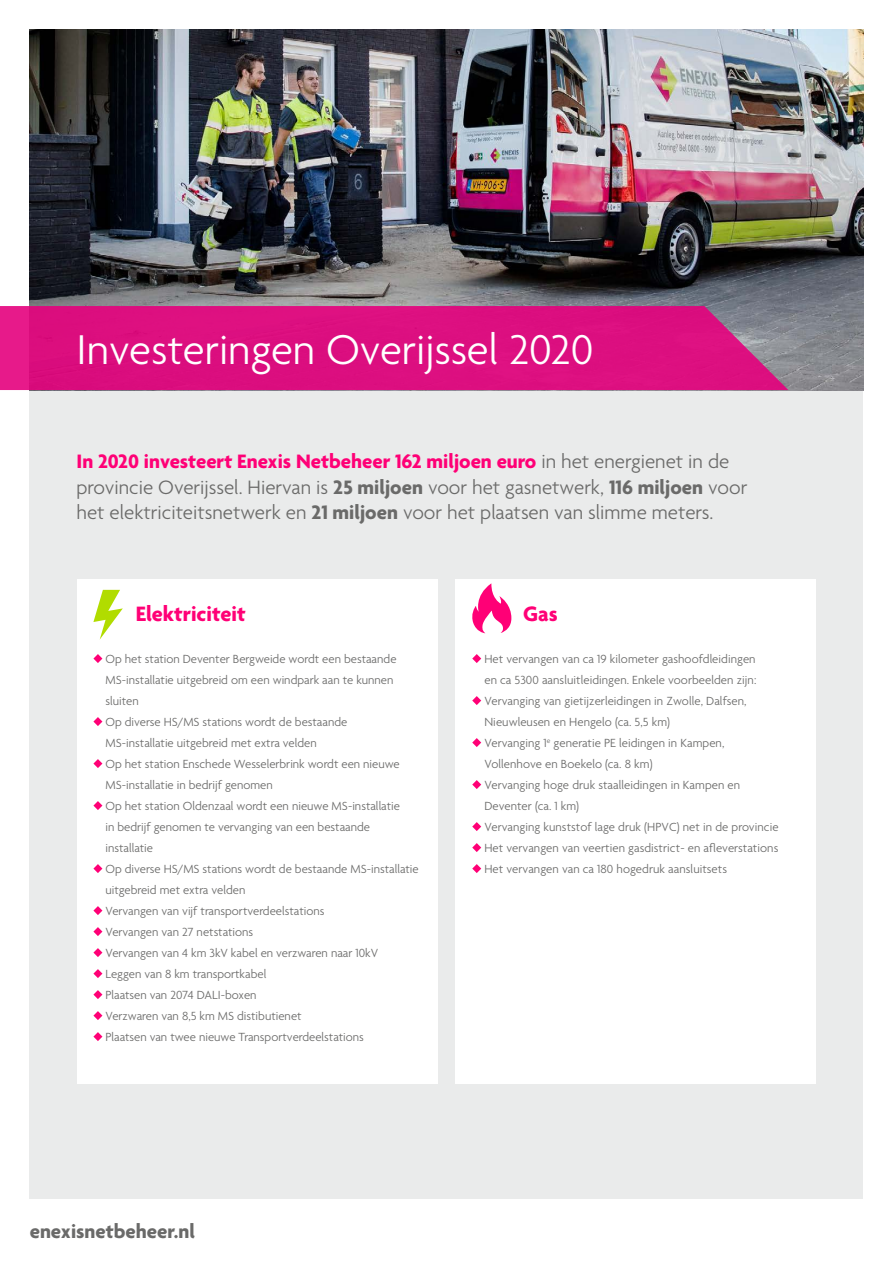
<style>
.page{position:relative;width:893px;height:1263px;background:#fff}
.page>*{position:absolute;margin:0;border:0;box-sizing:border-box;transform-origin:0 0}
.t1{font:300 45px "Agenda";color:#fff}
.t2{font:700 22.5px "Agenda";color:#ff0076}
.t3{font:300 21px/25.5px "Agenda";color:#6a6a69}
.t4{font:700 21px "Agenda";color:#6a6a69}
.t5{font:300 12.75px/21px "Agenda";color:#6a6a69}
.s1{font-weight:700;color:#ff0076}
.s2{font-weight:700}
</style>
<div class="page">
<div style="left:30px;top:30px;width:833px;height:1169px;background:#eaebeb"></div>
<img style="left:30px;top:30px;width:833px;height:360px">
<div style="left:77px;top:579px;width:361px;height:504px;background:#fff"></div>
<div style="left:455px;top:579px;width:361px;height:504px;background:#fff"></div>
<svg style="left:93px;top:654px;width:9px;height:9px"></svg>
<svg style="left:93px;top:717px;width:9px;height:9px"></svg>
<svg style="left:93px;top:759px;width:9px;height:9px"></svg>
<svg style="left:93px;top:801px;width:9px;height:9px"></svg>
<svg style="left:93px;top:864px;width:9px;height:9px"></svg>
<svg style="left:93px;top:906px;width:9px;height:9px"></svg>
<svg style="left:93px;top:927px;width:9px;height:9px"></svg>
<svg style="left:93px;top:948px;width:9px;height:9px"></svg>
<svg style="left:93px;top:969px;width:9px;height:9px"></svg>
<svg style="left:93px;top:990px;width:9px;height:9px"></svg>
<svg style="left:93px;top:1011px;width:9px;height:9px"></svg>
<svg style="left:93px;top:1032px;width:9px;height:9px"></svg>
<svg style="left:93px;top:590px;width:30px;height:50px"></svg>
<svg style="left:472px;top:654px;width:9px;height:9px"></svg>
<svg style="left:472px;top:696px;width:9px;height:9px"></svg>
<svg style="left:472px;top:738px;width:9px;height:9px"></svg>
<svg style="left:472px;top:780px;width:9px;height:9px"></svg>
<svg style="left:472px;top:822px;width:9px;height:9px"></svg>
<svg style="left:472px;top:843px;width:9px;height:9px"></svg>
<svg style="left:472px;top:864px;width:9px;height:9px"></svg>
<svg style="left:472px;top:583px;width:39px;height:50px"></svg>
<svg style="left:0;top:306px;width:788px;height:84px;background:#d81581"></svg>
<h1 class="t1" style="left:77px;top:325px;width:518px">Investeringen Overijssel 2020</h1>
<p class="t3" style="left:77px;top:450px;width:672px"><span class="s1">In 2020 investeert Enexis Netbeheer 162 miljoen euro</span> in het energienet in de provincie Overijssel. Hiervan is <span class="s2">25 miljoen</span> voor het gasnetwerk, <span class="s2">116 miljoen</span> voor het elektriciteitsnetwerk en <span class="s2">21 miljoen</span> voor het plaatsen van slimme meters.</p>
<h2 class="t2" style="left:136px;top:602px;width:111px">Elektriciteit</h2>
<p class="t5" style="left:105px;top:649px;width:315px">Op het station Deventer Bergweide wordt een bestaande MS-installatie uitgebreid om een windpark aan te kunnen sluiten<br>Op diverse HS/MS stations wordt de bestaande MS-installatie uitgebreid met extra velden<br>Op het station Enschede Wesselerbrink wordt een nieuwe MS-installatie in bedrijf genomen<br>Op het station Oldenzaal wordt een nieuwe MS-installatie<br>in bedrijf genomen te vervanging van een bestaande installatie<br>Op diverse HS/MS stations wordt de bestaande MS-installatie uitgebreid met extra velden<br>Vervangen van vijf transportverdeelstations<br>Vervangen van 27 netstations<br>Vervangen van 4 km 3kV kabel en verzwaren naar 10kV<br>Leggen van 8 km transportkabel<br>Plaatsen van 2074 DALI-boxen<br>Verzwaren van 8,5 km MS distibutienet<br>Plaatsen van twee nieuwe Transportverdeelstations</p>
<h2 class="t2" style="left:523px;top:602px;width:36px">Gas</h2>
<p class="t5" style="left:484px;top:649px;width:296px">Het vervangen van ca 19 kilometer gashoofdleidingen<br>en ca 5300 aansluitleidingen. Enkele voorbeelden zijn:<br>Vervanging van gietijzerleidingen in Zwolle, Dalfsen, Nieuwleusen en Hengelo (ca. 5,5 km)<br>Vervanging 1<sup>e</sup> generatie PE leidingen in Kampen, Vollenhove en Boekelo (ca. 8 km)<br>Vervanging hoge druk staalleidingen in Kampen en Deventer (ca. 1 km)<br>Vervanging kunststof lage druk (HPVC) net in de provincie Het vervangen van veertien gasdistrict- en afleverstations Het vervangen van ca 180 hogedruk aansluitsets</p>
<h3 class="t4" style="left:30px;top:1219px;width:167px">enexisnetbeheer.nl</h3>
</div>
